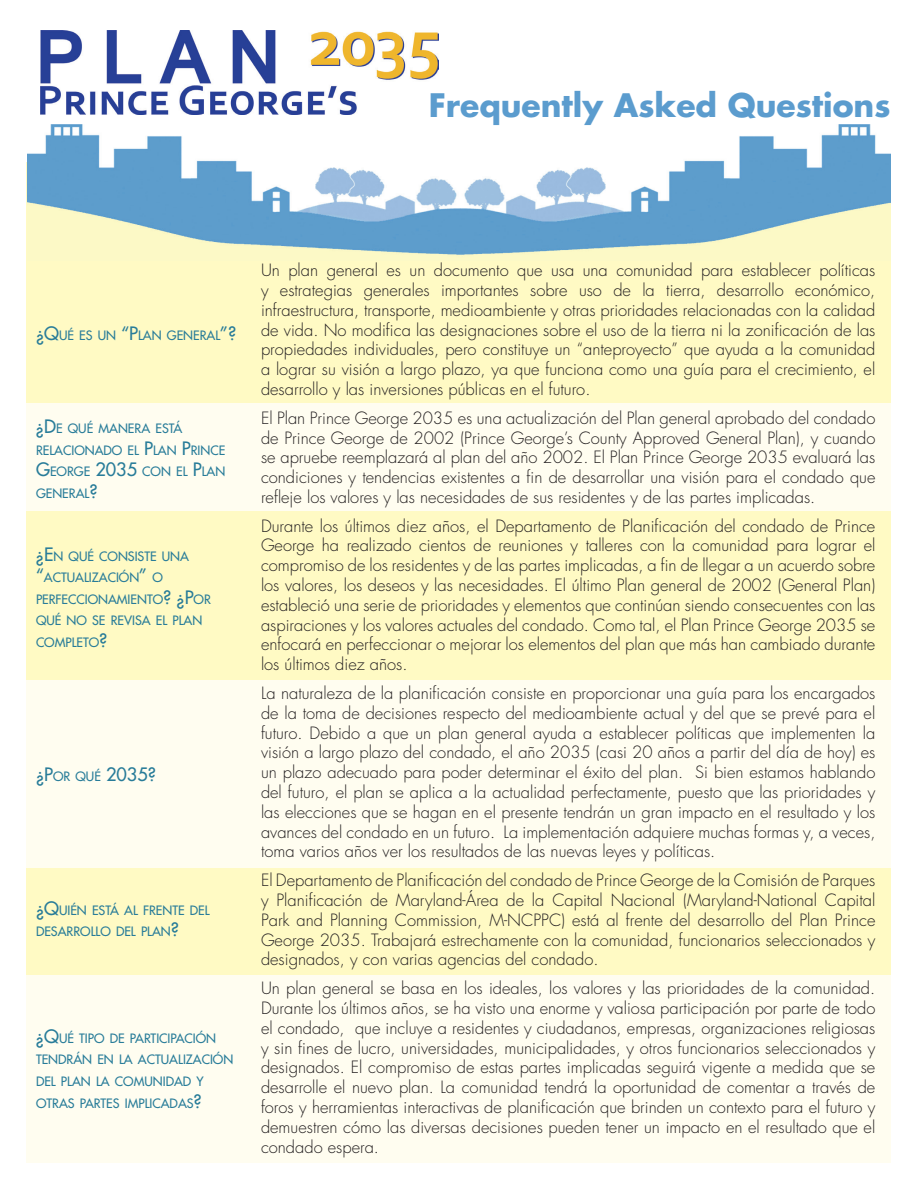
<style>
.page{position:relative;width:918px;height:1188px;background:#fff}
.page>*{position:absolute;margin:0;border:0;box-sizing:border-box;transform-origin:0 0}
.t1{font:700 31.5px "Futura Std";color:#5b9cce}
.t2{font:500 18px "Futura Std";color:#287c99}
.t3{font:300 16.5px/19.8px "Futura Std";color:#231f20;text-align:justify}
.t4{font:500 12.6px/21.6px "Futura Std";color:#287c99}
.s1{font-size:18px}
.s2{font-size:12.6px}
</style>
<div class="page">
<div style="left:27px;top:162px;width:864px;height:1000px;background:#fffac4"></div>
<div style="left:26px;top:404px;width:865px;height:108px;background:#fffdf0"></div>
<div style="left:26px;top:680px;width:865px;height:188px;background:#fffdf0"></div>
<div style="left:27px;top:975px;width:864px;height:187px;background:#fffdf0"></div>
<img style="left:27px;top:124px;width:864px;height:131px">
<img style="left:40px;top:30px;width:398px;height:85px">
<h1 class="t1" style="left:429px;top:84px;width:463px">Frequently Asked Questions</h1>
<p class="t4" style="left:36px;top:324px;width:202px"><span class="s1">¿Q</span>UÉ ES UN <span class="s1">“P</span>LAN GENERAL<span class="s1">”?</span></p>
<p class="t4" style="left:36px;top:418px;width:191px"><span class="s1">¿D</span>E QUÉ MANERA ESTÁ<br>RELACIONADO EL <span class="s1">P</span>LAN <span class="s1">P</span>RINCE<br><span class="s1">G</span>EORGE <span class="s1">2035</span> CON EL <span class="s1">P</span>LAN<br>GENERAL<span class="s1">?</span></p>
<p class="t4" style="left:36px;top:545px;width:176px"><span class="s1">¿E</span>N QUÉ CONSISTE UNA <span class="s1">“</span>ACTUALIZACIÓN<span class="s1">”</span> O<br>PERFECCIONAMIENTO<span class="s1">? ¿P</span>OR<br>QUÉ NO SE REVISA EL PLAN<br>COMPLETO<span class="s1">?</span></p>
<p class="t2" style="left:36px;top:763px;width:121px">¿P<span class="s2">OR QUÉ</span> 2035?</p>
<p class="t4" style="left:36px;top:899px;width:175px"><span class="s1">¿Q</span>UIÉN ESTÁ AL FRENTE DEL<br>DESARROLLO DEL PLAN<span class="s1">?</span></p>
<p class="t4" style="left:36px;top:1027px;width:199px"><span class="s1">¿Q</span>UÉ TIPO DE PARTICIPACIÓN<br>TENDRÁN EN LA ACTUALIZACIÓN<br>DEL PLAN LA COMUNIDAD Y<br>OTRAS PARTES IMPLICADAS<span class="s1">?</span></p>
<p class="t3" style="left:261px;top:261px;width:616px">Un plan general es un documento que usa una comunidad para establecer políticas y estrategias generales importantes sobre uso de la tierra, desarrollo económico, infraestructura, transporte, medioambiente y otras prioridades relacionadas con la calidad de vida. No modifica las designaciones sobre el uso de la tierra ni la zonificación de las propiedades individuales, pero constituye un “anteproyecto” que ayuda a la comunidad a lograr su visión a largo plazo, ya que funciona como una guía para el crecimiento, el desarrollo y las inversiones públicas en el futuro.</p>
<p class="t3" style="left:261px;top:408px;width:616px">El Plan Prince George 2035 es una actualización del Plan general aprobado del condado de Prince George de 2002 (Prince George’s County Approved General Plan), y cuando se apruebe reemplazará al plan del año 2002. El Plan Prince George 2035 evaluará las condiciones y tendencias existentes a fin de desarrollar una visión para el condado que refleje los valores y las necesidades de sus residentes y de las partes implicadas.</p>
<p class="t3" style="left:261px;top:516px;width:616px">Durante los últimos diez años, el Departamento de Planificación del condado de Prince George ha realizado cientos de reuniones y talleres con la comunidad para lograr el compromiso de los residentes y de las partes implicadas, a fin de llegar a un acuerdo sobre los valores, los deseos y las necesidades. El último Plan general de 2002 (General Plan) estableció una serie de prioridades y elementos que continúan siendo consecuentes con las aspiraciones y los valores actuales del condado. Como tal, el Plan Prince George 2035 se enfocará en perfeccionar o mejorar los elementos del plan que más han cambiado durante los últimos diez años.</p>
<p class="t3" style="left:261px;top:684px;width:616px">La naturaleza de la planificación consiste en proporcionar una guía para los encargados de la toma de decisiones respecto del medioambiente actual y del que se prevé para el futuro. Debido a que un plan general ayuda a establecer políticas que implementen la visión a largo plazo del condado, el año 2035 (casi 20 años a partir del día de hoy) es un plazo adecuado para poder determinar el éxito del plan. Si bien estamos hablando del futuro, el plan se aplica a la actualidad perfectamente, puesto que las prioridades y las elecciones que se hagan en el presente tendrán un gran impacto en el resultado y los avances del condado en un futuro. La implementación adquiere muchas formas y, a veces, toma varios años ver los resultados de las nuevas leyes y políticas.</p>
<p class="t3" style="left:261px;top:871px;width:616px">El Departamento de Planificación del condado de Prince George de la Comisión de Parques y Planificación de Maryland-Área de la Capital Nacional (Maryland-National Capital Park and Planning Commission, M-NCPPC) está al frente del desarrollo del Plan Prince George 2035. Trabajará estrechamente con la comunidad, funcionarios seleccionados y designados, y con varias agencias del condado.</p>
<p class="t3" style="left:261px;top:979px;width:616px">Un plan general se basa en los ideales, los valores y las prioridades de la comunidad.<br>Durante los últimos años, se ha visto una enorme y valiosa participación por parte de todo el condado, que incluye a residentes y ciudadanos, empresas, organizaciones religiosas y sin fines de lucro, universidades, municipalidades, y otros funcionarios seleccionados y designados. El compromiso de estas partes implicadas seguirá vigente a medida que se desarrolle el nuevo plan. La comunidad tendrá la oportunidad de comentar a través de foros y herramientas interactivas de planificación que brinden un contexto para el futuro y demuestren cómo las diversas decisiones pueden tener un impacto en el resultado que el condado espera.</p>
</div>
